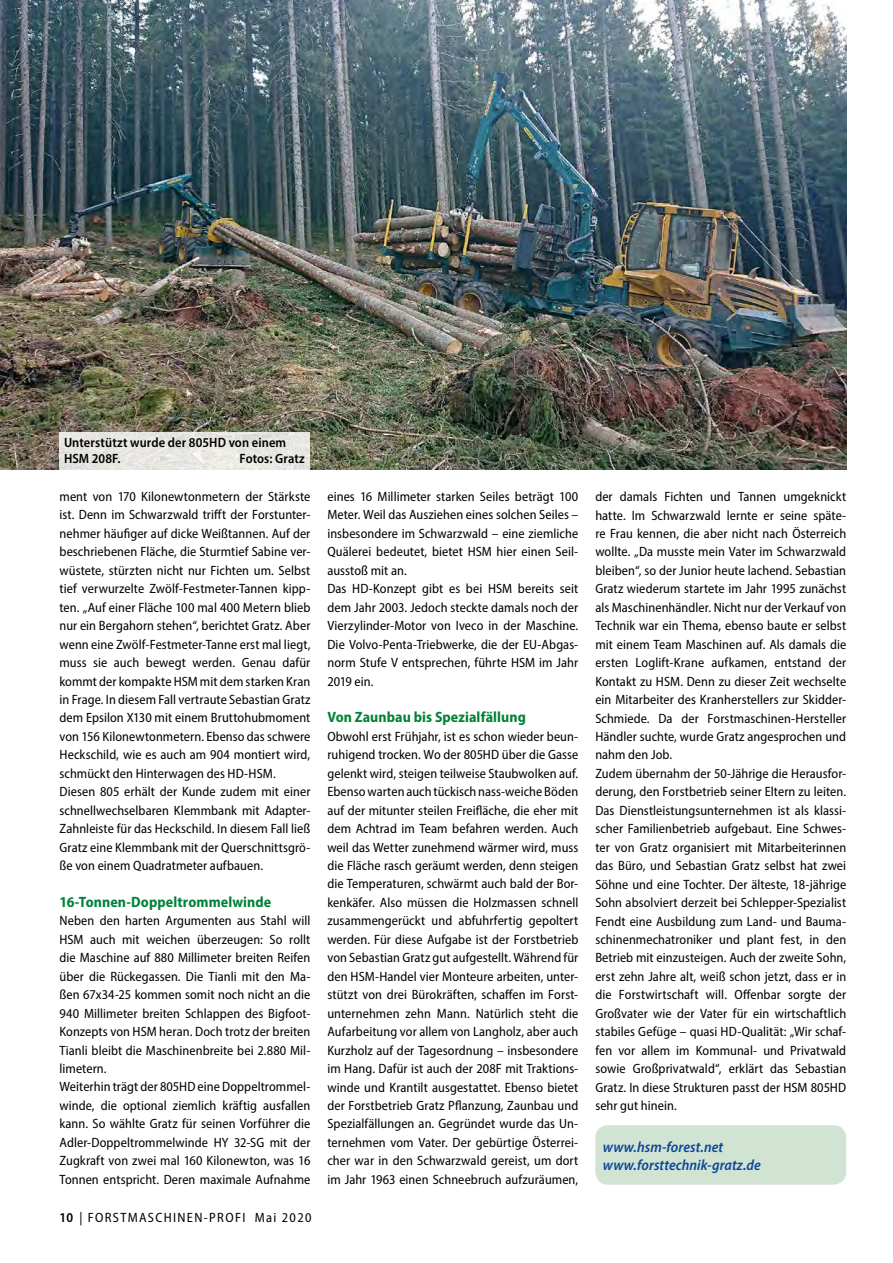
<style>
.page{position:relative;width:893px;height:1263px;background:#fff}
.page>*{position:absolute;margin:0;border:0;box-sizing:border-box;transform-origin:0 0}
.t1{font:700 semi-condensed 15px "Myriad Pro";letter-spacing:.005em;color:#008237}
.t2{font:italic 600 semi-condensed 15px/18px "Myriad Pro";letter-spacing:.005em;color:#0b4697}
.t3{font:semi-condensed 13.5px/18.5px "Myriad Pro";letter-spacing:.005em;color:#000}
.t4{font:600 semi-condensed 13.5px/16.2px "Myriad Pro";letter-spacing:.01em;color:#000}
.t5{font:semi-condensed 13.5px "Myriad Pro";letter-spacing:.1em;color:#000}
.s1{font-weight:600}
</style>
<div class="page">
<img style="left:0;top:0;width:846px;height:469px">
<div style="left:595px;top:1125px;width:251px;height:60px;background:#d1e3d3;border-radius:13px"></div>
<svg style="left:60px;top:432px;width:250px;height:37px;background:#e7e6e2"></svg>
<p class="t4" style="left:64px;top:434px;width:224px">Unterstützt wurde der 805HD von einem<br>HSM 208F.</p>
<p class="t4" style="left:239px;top:450px;width:67px">Fotos: Gratz</p>
<p class="t3" style="left:60px;top:487px;width:252px">ment von 170 Kilonewtonmetern der Stärkste ist. Denn im Schwarzwald trifft der Forstunter&shy;nehmer häufiger auf dicke Weißtannen. Auf der beschriebenen Fläche, die Sturmtief Sabine ver&shy;wüstete, stürzten nicht nur Fichten um. Selbst tief verwurzelte Zwölf-Festmeter-Tannen kipp&shy;ten. „Auf einer Fläche 100 mal 400 Metern blieb nur ein Bergahorn stehen“, berichtet Gratz. Aber wenn eine Zwölf-Festmeter-Tanne erst mal liegt, muss sie auch bewegt werden. Genau dafür kommt der kompakte HSM mit dem starken Kran in Frage. In diesem Fall vertraute Sebastian Gratz dem Epsilon X130 mit einem Bruttohubmoment von 156 Kilonewtonmetern. Ebenso das schwere Heckschild, wie es auch am 904 montiert wird, schmückt den Hinterwagen des HD-HSM.<br>Diesen 805 erhält der Kunde zudem mit einer schnellwechselbaren Klemmbank mit Adapter-Zahnleiste für das Heckschild. In diesem Fall ließ Gratz eine Klemmbank mit der Querschnittsgrö&shy;ße von einem Quadratmeter aufbauen.</p>
<p class="t1" style="left:60px;top:892px;width:213px">16-Tonnen-Doppeltrommelwinde</p>
<p class="t3" style="left:60px;top:911px;width:252px">Neben den harten Argumenten aus Stahl will HSM auch mit weichen überzeugen: So rollt die Maschine auf 880 Millimeter breiten Reifen über die Rückegassen. Die Tianli mit den Ma&shy;ßen 67x34-25 kommen somit noch nicht an die 940 Millimeter breiten Schlappen des Bigfoot-Konzepts von HSM heran. Doch trotz der breiten Tianli bleibt die Maschinenbreite bei 2.880 Mil&shy;limetern.<br>Weiterhin trägt der 805HD eine Doppeltrommel&shy;winde, die optional ziemlich kräftig ausfallen kann. So wählte Gratz für seinen Vorführer die Adler-Doppeltrommelwinde HY 32-SG mit der Zugkraft von zwei mal 160 Kilonewton, was 16<br>Tonnen entspricht. Deren maximale Aufnahme</p>
<p class="t5" style="left:60px;top:1209px;width:254px"><span class="s1">10</span> | FORSTMASCHINEN-PROFI Mai 2020</p>
<p class="t3" style="left:327px;top:487px;width:252px">eines 16 Millimeter starken Seiles beträgt 100<br>Meter. Weil das Ausziehen eines solchen Seiles – insbesondere im Schwarzwald – eine ziemliche Quälerei bedeutet, bietet HSM hier einen Seil&shy;ausstoß mit an.<br>Das HD-Konzept gibt es bei HSM bereits seit dem Jahr 2003. Jedoch steckte damals noch der Vierzylinder-Motor von Iveco in der Maschine.<br>Die Volvo-Penta-Triebwerke, die der EU-Abgas&shy;norm Stufe V entsprechen, führte HSM im Jahr 2019 ein.</p>
<p class="t1" style="left:327px;top:708px;width:200px">Von Zaunbau bis Spezialfällung</p>
<p class="t3" style="left:327px;top:727px;width:252px;text-align:justify">Obwohl erst Frühjahr, ist es schon wieder beun&shy;ruhigend trocken. Wo der 805HD über die Gasse gelenkt wird, steigen teilweise Staubwolken auf.<br>Ebenso warten auch tückisch nass-weiche Böden auf der mitunter steilen Freifläche, die eher mit dem Achtrad im Team befahren werden. Auch weil das Wetter zunehmend wärmer wird, muss die Fläche rasch geräumt werden, denn steigen die Temperaturen, schwärmt auch bald der Bor&shy;kenkäfer. Also müssen die Holzmassen schnell zusammengerückt und abfuhrfertig gepoltert werden. Für diese Aufgabe ist der Forstbetrieb von Sebastian Gratz gut aufgestellt. Während für den HSM-Handel vier Monteure arbeiten, unter&shy;stützt von drei Bürokräften, schaffen im Forst&shy;unternehmen zehn Mann. Natürlich steht die Aufarbeitung vor allem von Langholz, aber auch Kurzholz auf der Tagesordnung – insbesondere im Hang. Dafür ist auch der 208F mit Traktions&shy;winde und Krantilt ausgestattet. Ebenso bietet der Forstbetrieb Gratz Pflanzung, Zaunbau und Spezialfällungen an. Gegründet wurde das Un&shy;ternehmen vom Vater. Der gebürtige Österrei&shy;cher war in den Schwarzwald gereist, um dort im Jahr 1963 einen Schneebruch aufzuräumen,</p>
<p class="t3" style="left:595px;top:487px;width:252px">der damals Fichten und Tannen umgeknickt hatte. Im Schwarzwald lernte er seine späte&shy;re Frau kennen, die aber nicht nach Österreich wollte. „Da musste mein Vater im Schwarzwald bleiben“, so der Junior heute lachend. Sebastian Gratz wiederum startete im Jahr 1995 zunächst als Maschinenhändler. Nicht nur der Verkauf von Technik war ein Thema, ebenso baute er selbst mit einem Team Maschinen auf. Als damals die ersten Loglift-Krane aufkamen, entstand der Kontakt zu HSM. Denn zu dieser Zeit wechselte ein Mitarbeiter des Kranherstellers zur Skidder-Schmiede. Da der Forstmaschinen-Hersteller Händler suchte, wurde Gratz angesprochen und nahm den Job.<br>Zudem übernahm der 50-Jährige die Herausfor&shy;derung, den Forstbetrieb seiner Eltern zu leiten.<br>Das Dienstleistungsunternehmen ist als klassi&shy;scher Familienbetrieb aufgebaut. Eine Schwes&shy;ter von Gratz organisiert mit Mitarbeiterinnen das Büro, und Sebastian Gratz selbst hat zwei Söhne und eine Tochter. Der älteste, 18-jährige Sohn absolviert derzeit bei Schlepper-Spezialist Fendt eine Ausbildung zum Land- und Bauma&shy;schinenmechatroniker und plant fest, in den Betrieb mit einzusteigen. Auch der zweite Sohn, erst zehn Jahre alt, weiß schon jetzt, dass er in die Forstwirtschaft will. Offenbar sorgte der Großvater wie der Vater für ein wirtschaftlich stabiles Gefüge – quasi HD-Qualität: „Wir schaf&shy;fen vor allem im Kommunal- und Privatwald sowie Großprivatwald“, erklärt das Sebastian Gratz. In diese Strukturen passt der HSM 805HD sehr gut hinein.</p>
<p class="t2" style="left:603px;top:1137px;width:159px">www.hsm-forest.net www.forsttechnik-gratz.de</p>
</div>
